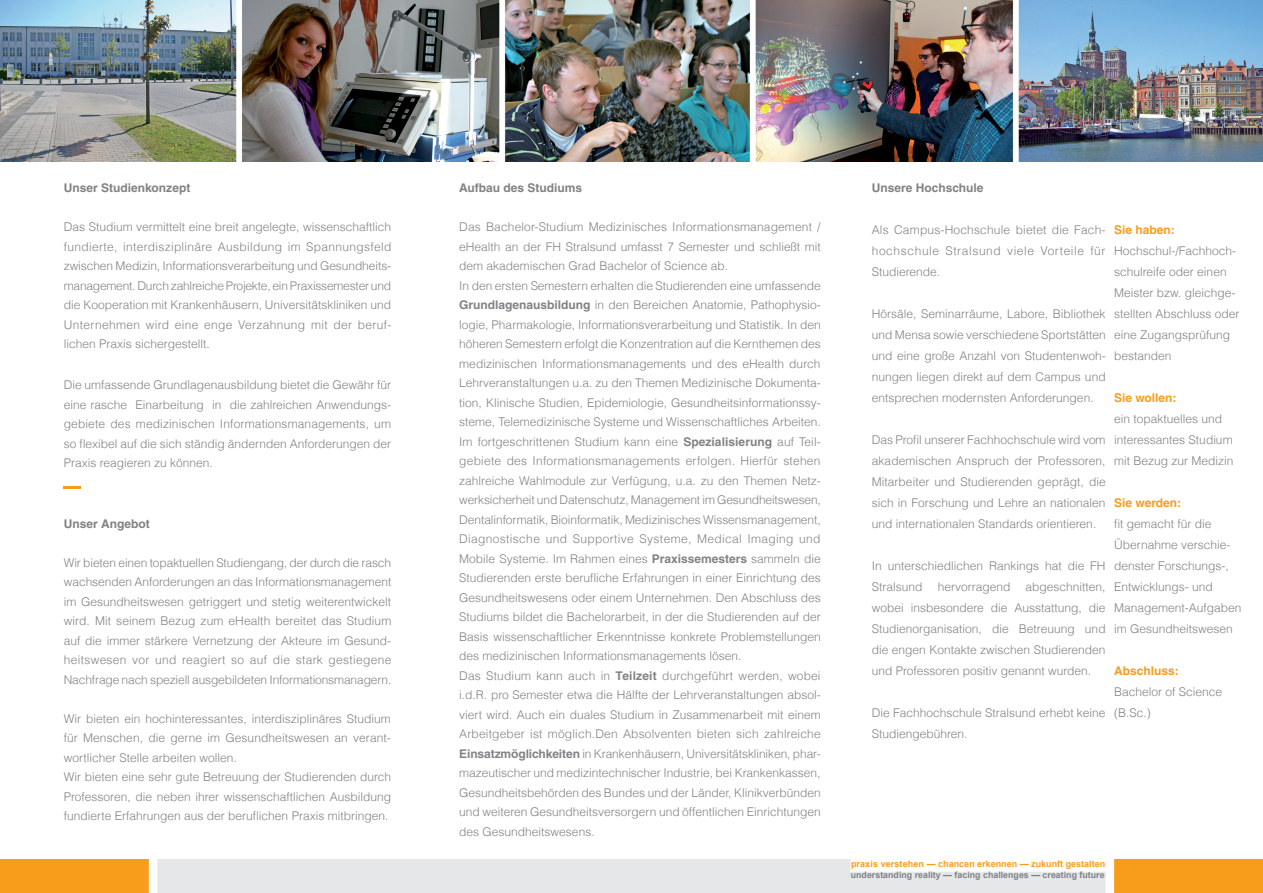
<style>
.page{position:relative;width:1263px;height:893px;background:#fff}
.page>*{position:absolute;margin:0;border:0;box-sizing:border-box;transform-origin:0 0}
.t1{font:300 12px/19.5px "Helvetica";color:#808285}
.t2{font:700 12px "Helvetica";color:#808285}
.t3{font:700 12px "Helvetica";color:#f89c1c}
.t4{font:700 9px "Arial";color:#f89c1c}
.t5{font:700 8.85px "Arial";color:#808285}
.s1{font-weight:700}
</style>
<div class="page">
<div style="left:0;top:859px;width:149px;height:34px;background:#f89c1c"></div>
<div style="left:1114px;top:859px;width:149px;height:34px;background:#f89c1c"></div>
<div style="left:157px;top:859px;width:949px;height:34px;background:#e6e7e9"></div>
<div style="left:850px;top:857px;width:260px;height:15px;background:#fff"></div>
<img style="left:0;top:0;width:1263px;height:162px">
<hr style="left:64px;top:486px;width:17px;height:3px;background:#f89c1c">
<p class="t2" style="left:64px;top:181px;width:128px">Unser Studienkonzept</p>
<p class="t1" style="left:64px;top:217px;width:329px;text-align:justify">Das Studium vermittelt eine breit angelegte, wissenschaftlich fundierte, interdisziplinäre Ausbildung im Spannungsfeld zwischen Medizin, Informationsverarbeitung und Gesundheits&shy;management. Durch zahlreiche Projekte, ein Praxissemester und die Kooperation mit Krankenhäusern, Universitätskliniken und Unternehmen wird eine enge Verzahnung mit der beruf&shy;lichen Praxis sichergestellt.</p>
<p class="t1" style="left:64px;top:375px;width:329px;text-align:justify">Die umfassende Grundlagenausbildung bietet die Gewähr für eine rasche Einarbeitung in die zahlreichen Anwendungs&shy;gebiete des medizinischen Informationsmanagements, um so flexibel auf die sich ständig ändernden Anforderungen der Praxis reagieren zu können.</p>
<p class="t2" style="left:64px;top:516px;width:88px">Unser Angebot</p>
<p class="t1" style="left:64px;top:553px;width:329px;text-align:justify">Wir bieten einen topaktuellen Studiengang, der durch die rasch wachsenden Anforderungen an das Informationsmanagement im Gesundheitswesen getriggert und stetig weiterentwickelt wird. Mit seinem Bezug zum eHealth bereitet das Studium auf die immer stärkere Vernetzung der Akteure im Gesund&shy;heitswesen vor und reagiert so auf die stark gestiegene Nachfrage nach speziell ausgebildeten Informationsmanagern.</p>
<p class="t1" style="left:64px;top:709px;width:329px">Wir bieten ein hochinteressantes, interdisziplinäres Studium für Menschen, die gerne im Gesundheitswesen an verant&shy;wortlicher Stelle arbeiten wollen.<br>Wir bieten eine sehr gute Betreuung der Studierenden durch Professoren, die neben ihrer wissenschaftlichen Ausbildung fundierte Erfahrungen aus der beruflichen Praxis mitbringen.</p>
<p class="t2" style="left:459px;top:181px;width:124px">Aufbau des Studiums</p>
<p class="t1" style="left:459px;top:217px;width:363px">Das Bachelor-Studium Medizinisches Informationsmanagement / eHealth an der FH Stralsund umfasst 7 Semester und schließt mit dem akademischen Grad Bachelor of Science ab.<br>In den ersten Semestern erhalten die Studierenden eine umfassende <span class="s1">Grundlagenausbildung</span> in den Bereichen Anatomie, Pathophysio&shy;logie, Pharmakologie, Informationsverarbeitung und Statistik. In den höheren Semestern erfolgt die Konzentration auf die Kernthemen des medizinischen Informationsmanagements und des eHealth durch Lehrveranstaltungen u.a. zu den Themen Medizinische Dokumenta&shy;tion, Klinische Studien, Epidemiologie, Gesundheitsinformationssy&shy;steme, Telemedizinische Systeme und Wissenschaftliches Arbeiten.<br>Im fortgeschrittenen Studium kann eine <span class="s1">Spezialisierung</span> auf Teil&shy;gebiete des Informationsmanagements erfolgen. Hierfür stehen zahlreiche Wahlmodule zur Verfügung, u.a. zu den Themen Netz&shy;werksicherheit und Datenschutz, Management im Gesundheitswesen, Dentalinformatik, Bioinformatik, Medizinisches Wissensmanagement, Diagnostische und Supportive Systeme, Medical Imaging und Mobile Systeme. Im Rahmen eines <span class="s1">Praxissemesters</span> sammeln die Studierenden erste berufliche Erfahrungen in einer Einrichtung des Gesundheitswesens oder einem Unternehmen. Den Abschluss des Studiums bildet die Bachelorarbeit, in der die Studierenden auf der Basis wissenschaftlicher Erkenntnisse konkrete Problemstellungen des medizinischen Informationsmanagements lösen.<br>Das Studium kann auch in <span class="s1">Teilzeit</span> durchgeführt werden, wobei i.d.R. pro Semester etwa die Hälfte der Lehrveranstaltungen absol&shy;viert wird. Auch ein duales Studium in Zusammenarbeit mit einem Arbeitgeber ist möglich.Den Absolventen bieten sich zahlreiche <span class="s1">Einsatzmöglichkeiten</span> in Krankenhäusern, Universitätskliniken, phar&shy;mazeutischer und medizintechnischer Industrie, bei Krankenkassen, Gesundheitsbehörden des Bundes und der Länder, Klinikverbünden und weiteren Gesundheitsversorgern und öffentlichen Einrichtungen des Gesundheitswesens.</p>
<p class="t3" style="left:1114px;top:223px;width:62px">Sie haben:</p>
<p class="t2" style="left:872px;top:181px;width:113px">Unsere Hochschule</p>
<p class="t1" style="left:872px;top:219px;width:235px;line-height:21px;text-align:justify">Als Campus-Hochschule bietet die Fach&shy;hochschule Stralsund viele Vorteile für Studierende.</p>
<p class="t1" style="left:872px;top:303px;width:235px;line-height:21px;text-align:justify">Hörsäle, Seminarräume, Labore, Bibliothek und Mensa sowie verschiedene Sportstätten und eine große Anzahl von Studentenwoh&shy;nungen liegen direkt auf dem Campus und entsprechen modernsten Anforderungen.</p>
<p class="t1" style="left:872px;top:429px;width:235px;line-height:21px;text-align:justify">Das Profil unserer Fachhochschule wird vom akademischen Anspruch der Professoren, Mitarbeiter und Studierenden geprägt, die sich in Forschung und Lehre an nationalen und internationalen Standards orientieren.</p>
<p class="t1" style="left:872px;top:555px;width:235px;line-height:21px">In unterschiedlichen Rankings hat die FH<br>Stralsund</p>
<p class="t1" style="left:1114px;top:240px;width:127px;line-height:21px">Hochschul-/Fachhoch&shy;schulreife oder einen<br>Meister bzw. gleichge&shy;stellten Abschluss oder eine Zugangsprüfung bestanden</p>
<p class="t3" style="left:1114px;top:391px;width:64px">Sie wollen:</p>
<p class="t1" style="left:1114px;top:408px;width:121px;line-height:21px">ein topaktuelles und interessantes Studium mit Bezug zur Medizin</p>
<p class="t3" style="left:1114px;top:496px;width:69px">Sie werden:</p>
<p class="t1" style="left:1114px;top:513px;width:129px;line-height:21px">fit gemacht für die<br>Übernahme verschie&shy;denster Forschungs-,<br>Entwicklungs- und<br>Management-Aufgaben im Gesundheitswesen</p>
<p class="t3" style="left:1114px;top:664px;width:66px">Abschluss:</p>
<p class="t1" style="left:1114px;top:681px;width:110px;line-height:21px">Bachelor of Science (B.Sc.)</p>
<p class="t1" style="left:872px;top:576px;width:235px;line-height:21px;text-align:justify;text-indent:154px">abgeschnitten, wobei insbesondere die Ausstattung, die Studienorganisation, die Betreuung und die engen Kontakte zwischen Studierenden und Professoren positiv genannt wurden.</p>
<p class="t1" style="left:872px;top:702px;width:235px;line-height:21px">Die Fachhochschule Stralsund erhebt keine<br>Studiengebühren.</p>
<p class="t1" style="left:938px;top:577px;width:74px">hervorragend</p>
<p class="t4" style="left:851px;top:858px;width:256px">praxis verstehen — chancen erkennen — zukunft gestalten</p>
<p class="t5" style="left:851px;top:869px;width:255px">understanding reality — facing challenges — creating future</p>
</div>
